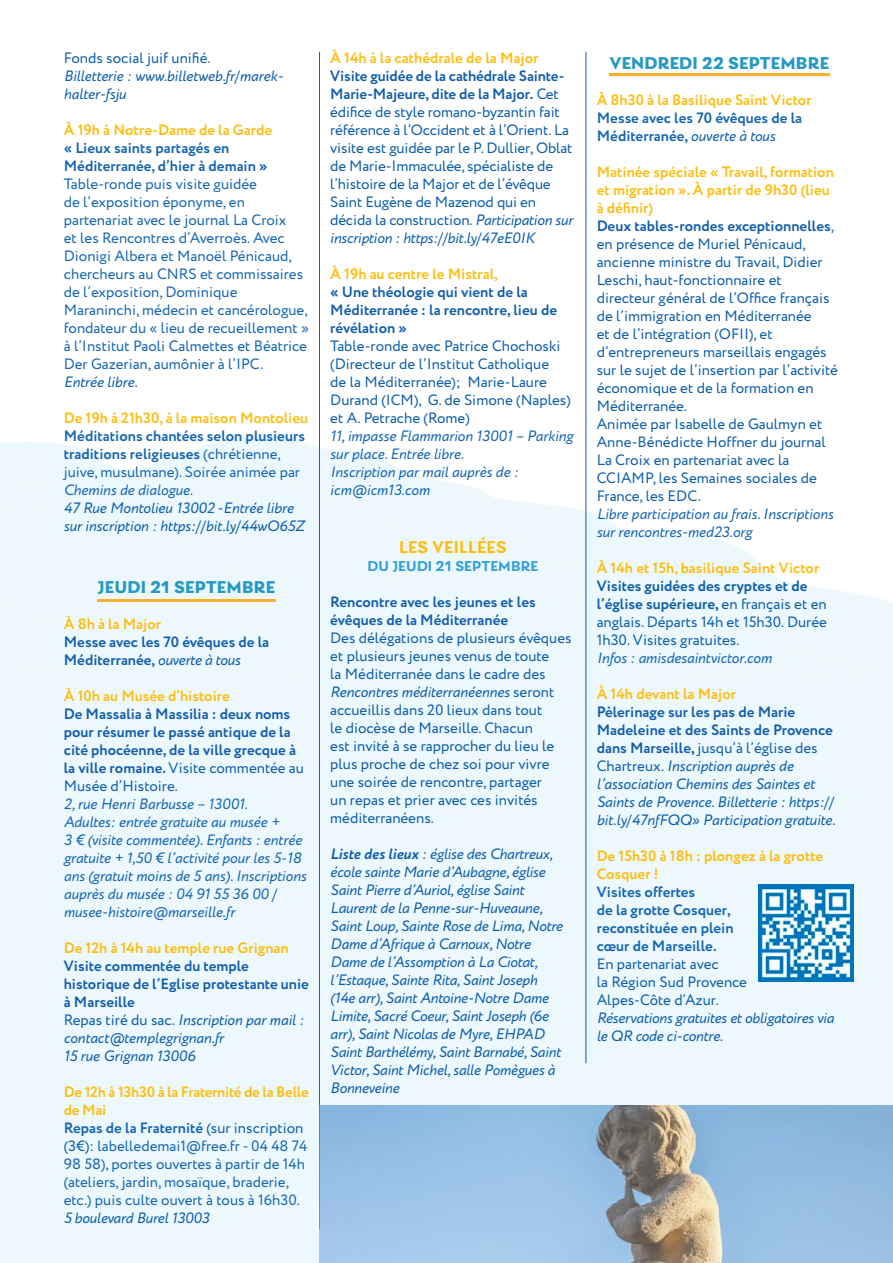
<style>
.page{position:relative;width:893px;height:1263px;background:#fff}
.page>*{position:absolute;margin:0;border:0;box-sizing:border-box;transform-origin:0 0}
.t1{font:700 18px "Laca";letter-spacing:.01em;color:#2599c1}
.t2{font:600 18px "Laca";letter-spacing:.01em;color:#fdbe12}
.t3{font:15px/18px "Circe";color:#0c5ea9}
.t4{font:italic 15px/18px "Circe";letter-spacing:-.01em;color:#0c5ea9}
.t5{font:15px/18px "Circe";color:#1566b1}
.t6{font:700 15px/18px "Circe";color:#135eaa}
.t7{font:italic 15px/18px "Circe";color:#1566b1}
.t8{font:700 15px/18px "Circe";color:#1566b1}
.t9{font:700 15px/18px "Circe";color:#fdbe12}
.t10{font:600 15px "Laca";letter-spacing:.01em;color:#309ed8}
.s1{color:#fdbe12}
.s2{font-weight:400}
.s3{font-weight:400;font-style:italic}
.s4{font-weight:400;font-style:italic;color:#0c5ea9}
.s5{font-weight:400;color:#0c5ea9}
.s6{font-style:normal}
.s7{font-weight:700;color:#fdbe12}
.s8{font-weight:700}
.s9{color:#0c5ea9}
.s10{font-weight:700;color:#135eaa}
.s11{font-style:italic}
.s12{font-weight:700;font-style:normal;color:#135eaa}
</style>
<div class="page">
<div style="left:0;top:597px;width:893px;height:666px;background:#ecf8fc"></div>
<svg style="left:0;top:434px;width:874px;height:250px;fill:#ecf8fc"></svg>
<div style="left:0;top:477px;width:53px;height:45px;background:#ecf8fc"></div>
<hr style="left:319px;top:52px;width:1px;height:1177px;background:#0c5ea9">
<hr style="left:586px;top:52px;width:1px;height:1011px;background:#0c5ea9">
<img style="left:319px;top:1106px;width:574px;height:157px">
<img style="left:758px;top:884px;width:96px;height:97px">
<hr style="left:97px;top:600px;width:179px;height:2px;background:#fbad2e">
<hr style="left:609px;top:73px;width:221px;height:3px;background:#fbad2e">
<p class="t3" style="left:64px;top:50px;width:148px">Fonds social juif unifié.</p>
<p class="t4" style="left:64px;top:68px;width:221px">Billetterie : www.billetweb.fr/marek&shy;halter-fsju</p>
<p class="t9" style="left:64px;top:122px;width:210px">À 19h à Notre-Dame de la Garde</p>
<p class="t8" style="left:64px;top:140px;width:205px">« Lieux saints partagés en<br>Méditerranée, d’hier à demain »</p>
<p class="t5" style="left:64px;top:176px;width:247px">Table-ronde puis visite guidée<br>de l’exposition éponyme, en partenariat avec le journal La Croix<br>et les Rencontres d’Averroès. Avec Dionigi Albera et Manoël Pénicaud, chercheurs au CNRS et commissaires de l’exposition, Dominique Maraninchi, médecin et cancérologue, fondateur du « lieu de recueillement » à l’Institut Paoli Calmettes et Béatrice Der Gazerian, aumônier à l’IPC.</p>
<p class="t4" style="left:64px;top:374px;width:75px">Entrée libre.</p>
<p class="t8" style="left:64px;top:410px;width:246px"><span class="s1">De 19h à 21h30, à la maison Montolieu </span>Méditations chantées selon plusieurs traditions religieuses <span class="s2">(chrétienne, juive, musulmane). Soirée animée par </span><span class="s3">Chemins de dialogue.</span></p>
<p class="t4" style="left:64px;top:500px;width:242px">47 Rue Montolieu 13002 -Entrée libre sur inscription : https://bit.ly/44wO65Z</p>
<p class="t1" style="left:97px;top:576px;width:179px">JEUDI 21 SEPTEMBRE</p>
<p class="t9" style="left:64px;top:615px;width:99px">À 8h à la Major</p>
<p class="t6" style="left:64px;top:633px;width:207px">Messe avec les 70 évêques de la<br>Méditerranée, <span class="s4">ouverte à tous</span></p>
<p class="t9" style="left:64px;top:687px;width:168px">À 10h au Musée d’histoire</p>
<p class="t6" style="left:64px;top:705px;width:242px">De Massalia à Massilia : deux noms pour résumer le passé antique de la cité phocéenne, de la ville grecque à la ville romaine. <span class="s5">Visite commentée au<br>Musée d’Histoire.</span></p>
<p class="t7" style="left:64px;top:795px;width:218px">2, rue Henri Barbusse – 13001.<br>Adultes: entrée gratuite au musée +</p>
<p class="t7" style="left:64px;top:831px;width:244px">3 € (visite commentée). Enfants : entrée gratuite + 1,50 € l’activité pour les 5-18 ans (gratuit moins de 5 ans). Inscriptions auprès du musée : 04 91 55 36 00 / musee-histoire@marseille.fr</p>
<p class="t6" style="left:64px;top:939px;width:247px"><span class="s1">De 12h à 14h au temple rue Grignan<br></span>Visite commentée du temple historique de l’Eglise protestante unie à Marseille</p>
<p class="t4" style="left:64px;top:1011px;width:242px"><span class="s6">Repas tiré du sac.</span> Inscription par mail :</p>
<p class="t4" style="left:64px;top:1029px;width:162px">contact@templegrignan.fr</p>
<p class="t4" style="left:64px;top:1047px;width:133px">15 rue Grignan 13006</p>
<p class="t5" style="left:64px;top:1083px;width:246px"><span class="s7">De 12h à 13h30 à la Fraternité de la Belle de Mai<br></span><span class="s8">Repas de la Fraternité</span> <span class="s9">(sur inscription (3€):</span> labelledemai1@free.fr - 04 48 74<br>98 58), portes ouvertes à partir de 14h (ateliers, jardin, mosaïque, braderie, etc.) puis culte ouvert à tous à 16h30.</p>
<p class="t4" style="left:64px;top:1209px;width:147px">5 boulevard Burel 13003</p>
<p class="t9" style="left:330px;top:50px;width:210px">À 14h à la cathédrale de la Major</p>
<p class="t3" style="left:330px;top:68px;width:244px"><span class="s10">Visite guidée de la cathédrale Sainte-Marie-Majeure, dite de la Major.</span> Cet édifice de style romano-byzantin fait référence à l’Occident et à l’Orient. La visite est guidée par le P. Dullier, Oblat de Marie-Immaculée, spécialiste de l’histoire de la Major et de l’évêque Saint Eugène de Mazenod qui en décida la construction. <span class="s11">Participation sur inscription : https://bit.ly/47eE0IK</span></p>
<p class="t9" style="left:330px;top:266px;width:169px">À 19h au centre le Mistral,</p>
<p class="t6" style="left:330px;top:284px;width:228px">« Une théologie qui vient de la<br>Méditerranée : la rencontre, lieu de révélation »</p>
<p class="t3" style="left:330px;top:338px;width:242px">Table-ronde avec Patrice Chochoski (Directeur de l’Institut Catholique<br>de la Méditerranée); Marie-Laure Durand (ICM), G. de Simone (Naples) et A. Petrache (Rome)</p>
<p class="t7" style="left:330px;top:428px;width:245px">11, impasse Flammarion 13001 – Parking sur place. Entrée libre.</p>
<p class="t7" style="left:330px;top:464px;width:190px">Inscription par mail auprès de :</p>
<p class="t7" style="left:330px;top:482px;width:101px">icm@icm13.com</p>
<p class="t2" style="left:399px;top:537px;width:109px">LES VEILLÉES</p>
<p class="t10" style="left:367px;top:557px;width:172px">DU JEUDI 21 SEPTEMBRE</p>
<p class="t6" style="left:330px;top:594px;width:207px">Rencontre avec les jeunes et les évêques de la Méditerranée</p>
<p class="t3" style="left:330px;top:629px;width:243px">Des délégations de plusieurs évêques et plusieurs jeunes venus de toute<br>la Méditerranée dans le cadre des<br><span class="s11">Rencontres méditerranéennes</span> seront accueillis dans 20 lieux dans tout<br>le diocèse de Marseille. Chacun<br>est invité à se rapprocher du lieu le plus proche de chez soi pour vivre une soirée de rencontre, partager<br>un repas et prier avec ces invités méditerranéens.</p>
<p class="t4" style="left:330px;top:845px;width:234px"><span class="s8">Liste des lieux</span> : église des Chartreux, école sainte Marie d’Aubagne, église Saint Pierre d’Auriol, église Saint Laurent de la Penne-sur-Huveaune, Saint Loup, Sainte Rose de Lima, Notre Dame d’Afrique à Carnoux, Notre Dame de l’Assomption à La Ciotat, l’Estaque, Sainte Rita, Saint Joseph (14e arr), Saint Antoine-Notre Dame Limite, Sacré Coeur, Saint Joseph (6e arr), Saint Nicolas de Myre, EHPAD Saint Barthélémy, Saint Barnabé, Saint Victor, Saint Michel, salle Pomègues à Bonneveine</p>
<p class="t1" style="left:609px;top:52px;width:221px">VENDREDI 22 SEPTEMBRE</p>
<p class="t9" style="left:597px;top:91px;width:216px">À 8h30 à la Basilique Saint Victor</p>
<p class="t8" style="left:597px;top:109px;width:207px">Messe avec les 70 évêques de la<br>Méditerranée, <span class="s4">ouverte à tous</span></p>
<p class="t9" style="left:597px;top:163px;width:239px">Matinée spéciale « Travail, formation et migration ». À partir de 9h30 (lieu à définir)</p>
<p class="t3" style="left:597px;top:217px;width:243px"><span class="s10">Deux tables-rondes exceptionnelles</span>, en présence de Muriel Pénicaud, ancienne ministre du Travail, Didier Leschi, haut-fonctionnaire et directeur général de l’Office français de l’immigration en Méditerranée<br>et de l’intégration (OFII), et d’entrepreneurs marseillais engagés sur le sujet de l’insertion par l’activité économique et de la formation en Méditerranée.</p>
<p class="t3" style="left:597px;top:415px;width:231px">Animée par Isabelle de Gaulmyn et<br>Anne-Bénédicte Hoffner du journal<br>La Croix en partenariat avec la<br>CCIAMP, les Semaines sociales de<br>France, les EDC.</p>
<p class="t7" style="left:597px;top:505px;width:238px">Libre participation au frais. Inscriptions sur rencontres-med23.org</p>
<p class="t9" style="left:597px;top:559px;width:224px">À 14h et 15h, basilique Saint Victor</p>
<p class="t3" style="left:597px;top:577px;width:232px"><span class="s8">Visites guidées des cryptes et de l’église supérieure,</span> en français et en anglais. Départs 14h et 15h30. Durée 1h30. Visites gratuites.</p>
<p class="t7" style="left:597px;top:649px;width:177px">Infos : amisdesaintvictor.com</p>
<p class="t9" style="left:597px;top:685px;width:141px">À 14h devant la Major</p>
<p class="t4" style="left:597px;top:703px;width:240px"><span class="s12">Pèlerinage sur les pas de Marie Madeleine et des Saints de Provence dans Marseille,</span> <span class="s6">jusqu’à l’église des Chartreux.</span> Inscription auprès de l’association Chemins des Saintes et Saints de Provence. Billetterie : https:// bit.ly/47nfFQQ» Participation gratuite.</p>
<p class="t9" style="left:597px;top:847px;width:228px">De 15h30 à 18h : plongez à la grotte<br>Cosquer !</p>
<p class="t8" style="left:597px;top:883px;width:100px">Visites offertes</p>
<p class="t8" style="left:597px;top:901px;width:136px">de la grotte Cosquer,</p>
<p class="t8" style="left:597px;top:919px;width:138px">reconstituée en plein</p>
<p class="t8" style="left:597px;top:937px;width:121px">cœur de Marseille.</p>
<p class="t3" style="left:597px;top:955px;width:124px">En partenariat avec</p>
<p class="t3" style="left:597px;top:973px;width:152px">la Région Sud Provence</p>
<p class="t3" style="left:597px;top:991px;width:124px">Alpes-Côte d’Azur.</p>
<p class="t4" style="left:597px;top:1009px;width:239px">Réservations gratuites et obligatoires via</p>
<p class="t4" style="left:597px;top:1027px;width:128px">le QR code ci-contre.</p>
</div>
